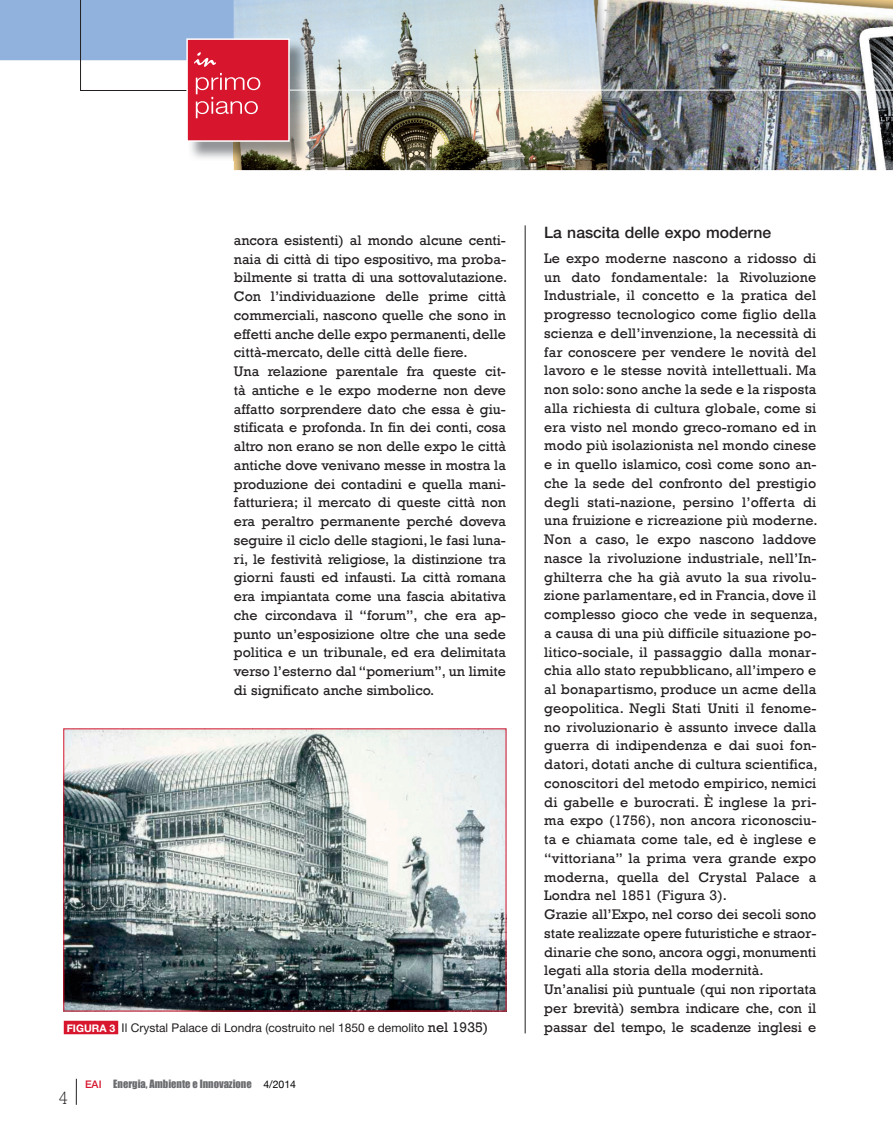
<style>
.page{position:relative;width:893px;height:1127px;background:#fff}
.page>*{position:absolute;margin:0;border:0;box-sizing:border-box;transform-origin:0 0}
.t1{font:300 18px "Rockwell";color:#231f20}
.t2{font:500 15.75px "Helvetica Neue";color:#231f20}
.t3{font:14.25px/18.8px "Rockwell";color:#231f20}
.t4{font:12px "Helvetica Neue";color:#231f20}
.t5{font:10.5px "Impact";color:#6c6d70}
.s1{font-weight:700;font-size:10.5px;color:#fff}
.s2{font-family:"Rockwell";font-size:14.25px}
.s3{font-family:"Helvetica Neue";font-weight:500;color:#d7162e}
.s4{font-family:"Helvetica Neue";color:#000002}
</style>
<div class="page">
<svg style="left:76px;top:1079px;width:1px;height:26px"></svg>
<hr style="left:525px;top:225px;width:1px;height:808px;background:#231f20">
<img style="left:234px;top:0;width:659px;height:170px">
<hr style="left:80px;top:0;width:1px;height:90px;background:#231f20">
<hr style="left:80px;top:90px;width:124px;height:1px;background:#231f20">
<img style="left:191px;top:40px;width:118px;height:121px">
<div style="left:187px;top:39px;width:102px;height:102px;background:#d7162e"></div>
<div style="left:186px;top:38px;width:104px;height:104px;border:2px solid #fff"></div>
<svg style="left:188px;top:73px;width:72px;height:45px"></svg>
<svg style="left:0;top:0;width:306px;height:67px"></svg>
<hr style="left:290px;top:90px;width:603px;height:1px;background:#fff">
<img style="left:65px;top:730px;width:439px;height:279px">
<div style="left:64px;top:1021px;width:54px;height:13px;background:#d7162e"></div>
<p class="t3" style="left:234px;top:230px;width:275px">ancora esistenti) al mondo alcune centi&shy;naia di città di tipo espositivo, ma proba&shy;bilmente si tratta di una sottovalutazione.<br>Con l’individuazione delle prime città commerciali, nascono quelle che sono in effetti anche delle expo permanenti, delle città-mercato, delle città delle fiere.<br>Una relazione parentale fra queste cit&shy;tà antiche e le expo moderne non deve affatto sorprendere dato che essa è giu&shy;stificata e profonda. In fin dei conti, cosa altro non erano se non delle expo le città antiche dove venivano messe in mostra la produzione dei contadini e quella mani&shy;fatturiera; il mercato di queste città non era peraltro permanente perché doveva seguire il ciclo delle stagioni, le fasi luna&shy;ri, le festività religiose, la distinzione tra giorni fausti ed infausti. La città romana era impiantata come una fascia abitativa che circondava il “forum”, che era ap&shy;punto un’esposizione oltre che una sede politica e un tribunale, ed era delimitata verso l’esterno dal “pomerium”, un limite di significato anche simbolico.</p>
<p class="t2" style="left:544px;top:226px;width:228px">La nascita delle expo moderne</p>
<p class="t3" style="left:544px;top:248px;width:275px">Le expo moderne nascono a ridosso di un dato fondamentale: la Rivoluzione Industriale, il concetto e la pratica del progresso tecnologico come figlio della scienza e dell’invenzione, la necessità di far conoscere per vendere le novità del lavoro e le stesse novità intellettuali. Ma non solo: sono anche la sede e la risposta alla richiesta di cultura globale, come si era visto nel mondo greco-romano ed in modo più isolazionista nel mondo cinese e in quello islamico, così come sono an&shy;che la sede del confronto del prestigio degli stati-nazione, persino l’offerta di una fruizione e ricreazione più moderne.<br>Non a caso, le expo nascono laddove nasce la rivoluzione industriale, nell’In&shy;ghilterra che ha già avuto la sua rivolu&shy;zione parlamentare, ed in Francia, dove il complesso gioco che vede in sequenza, a causa di una più difficile situazione po&shy;litico-sociale, il passaggio dalla monar&shy;chia allo stato repubblicano, all’impero e al bonapartismo, produce un acme della geopolitica. Negli Stati Uniti il fenome&shy;no rivoluzionario è assunto invece dalla guerra di indipendenza e dai suoi fon&shy;datori, dotati anche di cultura scientifica, conoscitori del metodo empirico, nemici di gabelle e burocrati. È inglese la pri&shy;ma expo (1756), non ancora riconosciu&shy;ta e chiamata come tale, ed è inglese e “vittoriana” la prima vera grande expo moderna, quella del Crystal Palace a Londra nel 1851 (Figura 3).<br>Grazie all’Expo, nel corso dei secoli sono state realizzate opere futuristiche e straor&shy;dinarie che sono, ancora oggi, monumenti legati alla storia della modernità.<br>Un’analisi più puntuale (qui non riportata per brevità) sembra indicare che, con il</p>
<p class="t4" style="left:67px;top:1023px;width:423px"><span class="s1">FIGURA 3</span> Il Crystal Palace di Londra (costruito nel 1850 e demolito <span class="s2">nel 1935)</span></p>
<p class="t3" style="left:544px;top:1017px;width:274px">passar del tempo, le scadenze inglesi e</p>
<p class="t1" style="left:58px;top:1091px;width:11px">4</p>
<p class="t5" style="left:85px;top:1077px;width:213px"><span class="s3">EAI</span> Energia, Ambiente e Innovazione <span class="s4">4/2014</span></p>
</div>
